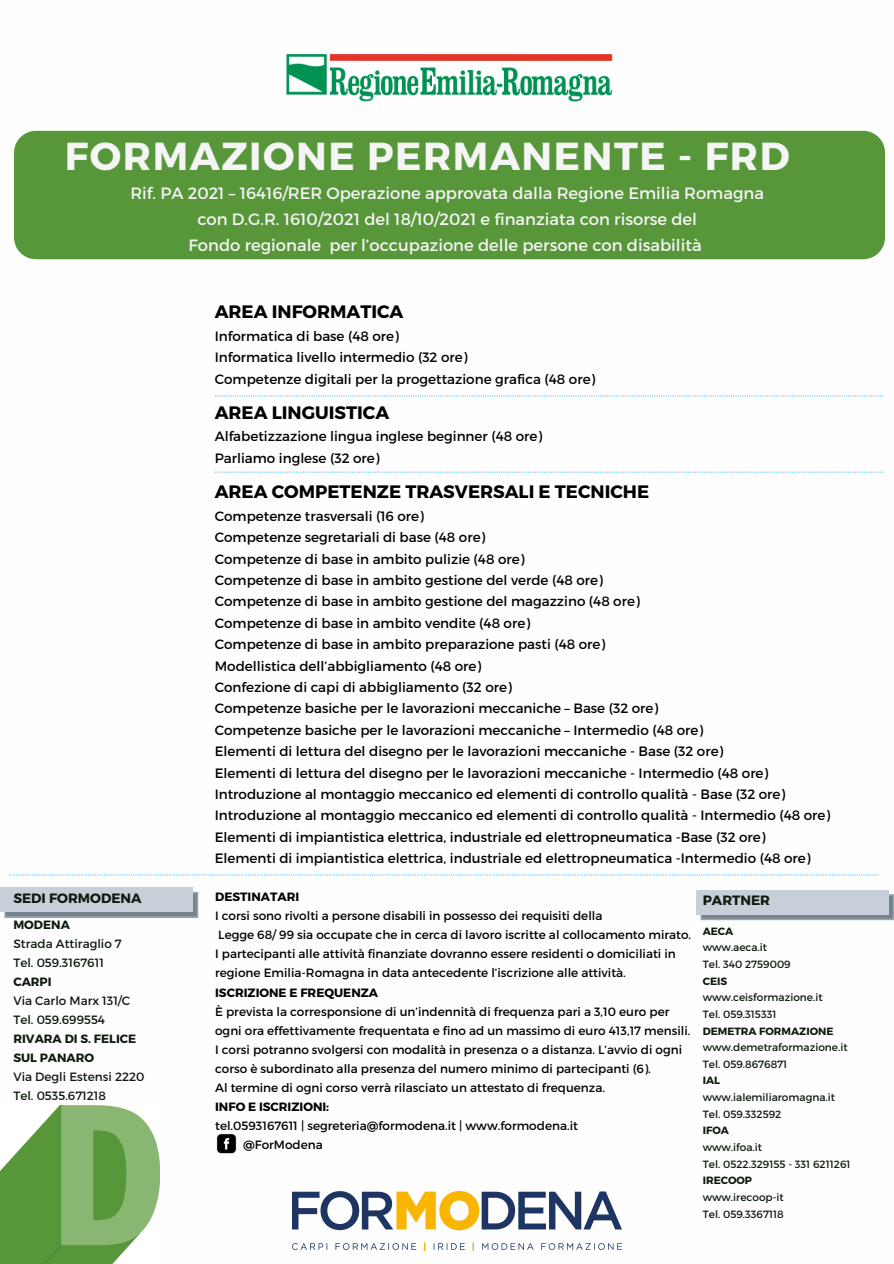
<style>
.page{position:relative;width:894px;height:1264px;background:#fff}
.page>*{position:absolute;margin:0;border:0;box-sizing:border-box;transform-origin:0 0}
.t1{font:700 39px "Montserrat";letter-spacing:.04em;color:#f5f5f5}
.t2{font:700 18px "Montserrat";color:#000}
.t3{font:16.35px "Montserrat";color:#f5f5f5}
.t4{font:13.5px "Montserrat";color:#000}
.t5{font:700 13.5px "Montserrat";color:#0e1a0e}
.t6{font:12px/19px "Montserrat";color:#000}
.t7{font:12px "Montserrat";color:#0e1a0e}
.t8{font:700 12px "Montserrat";color:#000}
.t9{font:700 12px "Montserrat";color:#0e1a0e}
.t10{font:10.5px "Montserrat";color:#0e1a0e}
.t11{font:700 10.5px "Montserrat";color:#0e1a0e}
</style>
<div class="page">
<img style="left:280px;top:54px;width:338px;height:77px">
<div style="left:14px;top:131px;width:870px;height:128px;background:#579639;border-radius:22px"></div>
<svg style="left:215px;top:395px;width:666px;height:1px"></svg>
<svg style="left:215px;top:471px;width:666px;height:1px"></svg>
<svg style="left:9px;top:874px;width:867px;height:1px"></svg>
<img style="left:292px;top:1191px;width:329px;height:59px">
<img style="left:0;top:1105px;width:159px;height:158px">
<svg style="left:4px;top:891px;width:194px;height:26px"></svg>
<div style="left:0;top:887px;width:192px;height:25px;background:#c7d0d8"></div>
<img style="left:217px;top:1134px;width:20px;height:20px">
<svg style="left:700px;top:894px;width:193px;height:26px"></svg>
<div style="left:696px;top:889px;width:192px;height:25px;background:#c7d0d8"></div>
<p class="t1" style="left:65px;top:130px;width:726px">FORMAZIONE PERMANENTE - FRD</p>
<p class="t3" style="left:130px;top:183px;width:635px">Rif. PA 2021 – 16416/RER Operazione approvata dalla Regione Emilia Romagna</p>
<p class="t3" style="left:197px;top:208px;width:501px">con D.G.R. 1610/2021 del 18/10/2021 e finanziata con risorse del</p>
<p class="t3" style="left:188px;top:234px;width:514px">Fondo regionale per l’occupazione delle persone con disabilità</p>
<p class="t2" style="left:215px;top:300px;width:190px">AREA INFORMATICA</p>
<p class="t4" style="left:215px;top:327px;width:185px">Informatica di base (48 ore)</p>
<p class="t4" style="left:215px;top:348px;width:254px">Informatica livello intermedio (32 ore)</p>
<p class="t4" style="left:215px;top:370px;width:382px">Competenze digitali per la progettazione grafica (48 ore)</p>
<p class="t2" style="left:215px;top:400px;width:176px">AREA LINGUISTICA</p>
<p class="t4" style="left:215px;top:427px;width:329px">Alfabetizzazione lingua inglese beginner (48 ore)</p>
<p class="t4" style="left:215px;top:449px;width:166px">Parliamo inglese (32 ore)</p>
<p class="t5" style="left:13px;top:889px;width:130px">SEDI FORMODENA</p>
<p class="t9" style="left:13px;top:917px;width:58px">MODENA</p>
<p class="t7" style="left:13px;top:936px;width:110px">Strada Attiraglio 7</p>
<p class="t7" style="left:13px;top:955px;width:92px">Tel. 059.3167611</p>
<p class="t9" style="left:13px;top:974px;width:40px">CARPI</p>
<p class="t7" style="left:13px;top:993px;width:118px">Via Carlo Marx 131/C</p>
<p class="t7" style="left:13px;top:1012px;width:93px">Tel. 059.699554</p>
<p class="t9" style="left:13px;top:1031px;width:124px">RIVARA DI S. FELICE</p>
<p class="t9" style="left:13px;top:1050px;width:82px">SUL PANARO</p>
<p class="t7" style="left:13px;top:1069px;width:133px">Via Degli Estensi 2220</p>
<p class="t7" style="left:13px;top:1088px;width:94px">Tel. 0535.671218</p>
<p class="t2" style="left:215px;top:480px;width:436px">AREA COMPETENZE TRASVERSALI E TECNICHE</p>
<p class="t4" style="left:215px;top:507px;width:210px">Competenze trasversali (16 ore)</p>
<p class="t4" style="left:215px;top:528px;width:272px">Competenze segretariali di base (48 ore)</p>
<p class="t4" style="left:215px;top:550px;width:311px">Competenze di base in ambito pulizie (48 ore)</p>
<p class="t4" style="left:215px;top:571px;width:389px">Competenze di base in ambito gestione del verde (48 ore)</p>
<p class="t4" style="left:215px;top:592px;width:426px">Competenze di base in ambito gestione del magazzino (48 ore)</p>
<p class="t4" style="left:215px;top:614px;width:317px">Competenze di base in ambito vendite (48 ore)</p>
<p class="t4" style="left:215px;top:635px;width:392px">Competenze di base in ambito preparazione pasti (48 ore)</p>
<p class="t4" style="left:215px;top:657px;width:268px">Modellistica dell’abbigliamento (48 ore)</p>
<p class="t4" style="left:215px;top:678px;width:298px">Confezione di capi di abbigliamento (32 ore)</p>
<p class="t4" style="left:215px;top:699px;width:445px">Competenze basiche per le lavorazioni meccaniche – Base (32 ore)</p>
<p class="t4" style="left:215px;top:721px;width:490px">Competenze basiche per le lavorazioni meccaniche – Intermedio (48 ore)</p>
<p class="t4" style="left:215px;top:742px;width:510px">Elementi di lettura del disegno per le lavorazioni meccaniche - Base (32 ore)</p>
<p class="t4" style="left:215px;top:764px;width:555px">Elementi di lettura del disegno per le lavorazioni meccaniche - Intermedio (48 ore)</p>
<p class="t4" style="left:215px;top:785px;width:572px">Introduzione al montaggio meccanico ed elementi di controllo qualità - Base (32 ore)</p>
<p class="t4" style="left:215px;top:806px;width:616px">Introduzione al montaggio meccanico ed elementi di controllo qualità - Intermedio (48 ore)</p>
<p class="t4" style="left:215px;top:828px;width:552px">Elementi di impiantistica elettrica, industriale ed elettropneumatica -Base (32 ore)</p>
<p class="t4" style="left:215px;top:849px;width:597px">Elementi di impiantistica elettrica, industriale ed elettropneumatica -Intermedio (48 ore)</p>
<p class="t8" style="left:215px;top:889px;width:85px">DESTINATARI</p>
<p class="t6" style="left:215px;top:906px;width:389px">I corsi sono rivolti a persone disabili in possesso dei requisiti della</p>
<p class="t6" style="left:215px;top:925px;width:477px">Legge 68/ 99 sia occupate che in cerca di lavoro iscritte al collocamento mirato.<br>I partecipanti alle attività finanziate dovranno essere residenti o domiciliati in regione Emilia-Romagna in data antecedente l’iscrizione alle attività.</p>
<p class="t8" style="left:215px;top:984px;width:164px">ISCRIZIONE E FREQUENZA</p>
<p class="t6" style="left:215px;top:1001px;width:476px">È prevista la corresponsione di un’indennità di frequenza pari a 3,10 euro per ogni ora effettivamente frequentata e fino ad un massimo di euro 413,17 mensili.<br>I corsi potranno svolgersi con modalità in presenza o a distanza. L’avvio di ogni corso è subordinato alla presenza del numero minimo di partecipanti (6).</p>
<p class="t6" style="left:215px;top:1077px;width:391px">Al termine di ogni corso verrà rilasciato un attestato di frequenza.</p>
<p class="t8" style="left:215px;top:1098px;width:115px">INFO E ISCRIZIONI:</p>
<p class="t6" style="left:215px;top:1115px;width:364px">tel.0593167611 | segreteria@formodena.it | www.formodena.it</p>
<p class="t6" style="left:243px;top:1134px;width:81px">@ForModena</p>
<p class="t5" style="left:702px;top:891px;width:69px">PARTNER</p>
<p class="t11" style="left:702px;top:924px;width:32px">AECA</p>
<p class="t10" style="left:702px;top:940px;width:66px">www.aeca.it</p>
<p class="t10" style="left:702px;top:957px;width:89px">Tel. 340 2759009</p>
<p class="t11" style="left:702px;top:974px;width:26px">CEIS</p>
<p class="t10" style="left:702px;top:990px;width:121px">www.ceisformazione.it</p>
<p class="t10" style="left:702px;top:1007px;width:75px">Tel. 059.315331</p>
<p class="t11" style="left:702px;top:1023px;width:132px">DEMETRA FORMAZIONE</p>
<p class="t10" style="left:702px;top:1040px;width:146px">www.demetraformazione.it</p>
<p class="t10" style="left:702px;top:1057px;width:86px">Tel. 059.8676871</p>
<p class="t11" style="left:702px;top:1073px;width:19px">IAL</p>
<p class="t10" style="left:702px;top:1090px;width:134px">www.ialemiliaromagna.it</p>
<p class="t10" style="left:702px;top:1107px;width:80px">Tel. 059.332592</p>
<p class="t11" style="left:702px;top:1123px;width:28px">IFOA</p>
<p class="t10" style="left:702px;top:1140px;width:61px">www.ifoa.it</p>
<p class="t10" style="left:702px;top:1157px;width:149px">Tel. 0522.329155 - 331 6211261</p>
<p class="t11" style="left:702px;top:1173px;width:51px">IRECOOP</p>
<p class="t10" style="left:702px;top:1190px;width:83px">www.irecoop-it</p>
<p class="t10" style="left:702px;top:1206px;width:82px">Tel. 059.3367118</p>
</div>
